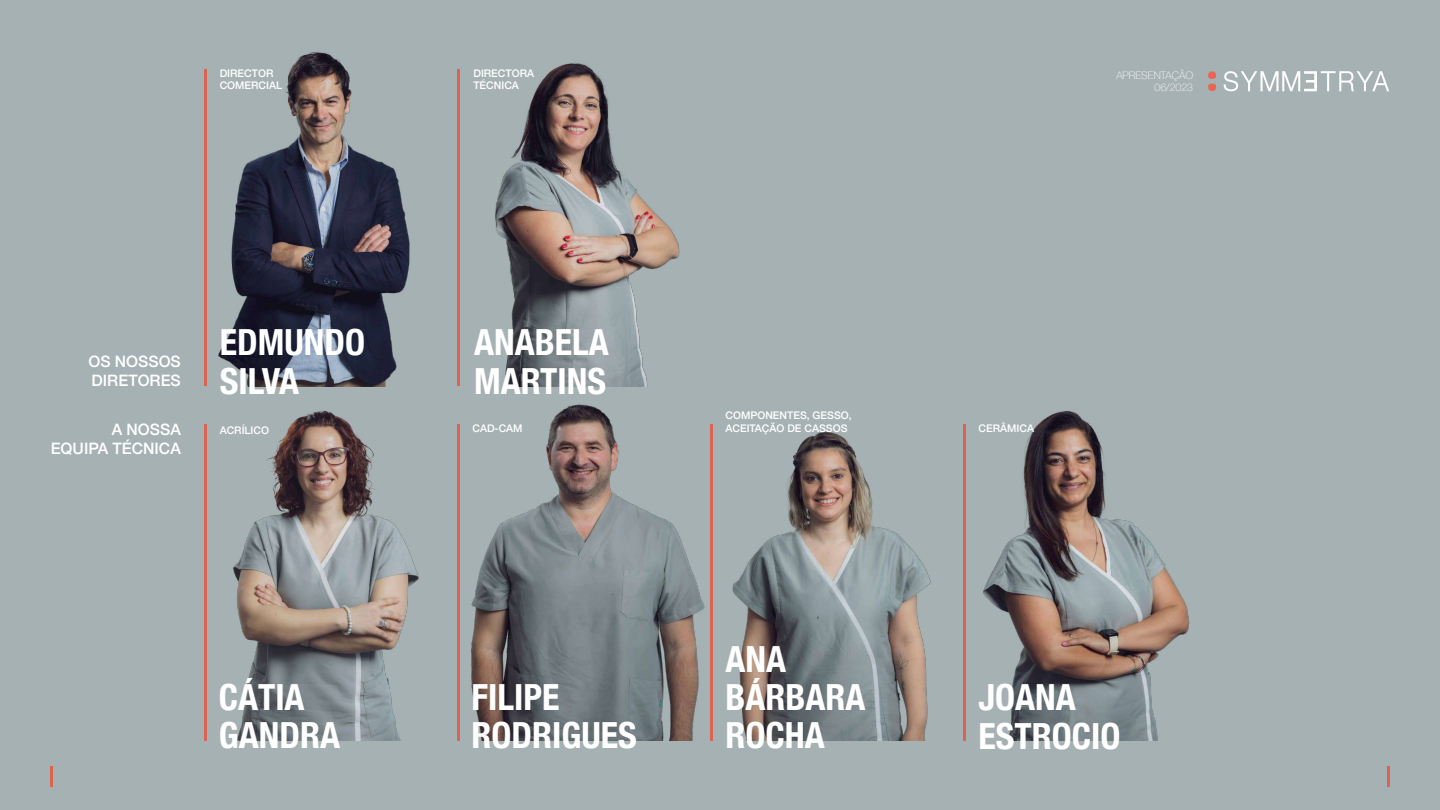
<style>
.page{position:relative;width:1440px;height:810px;background:#a6b1b3}
.page>*{position:absolute;margin:0;border:0;box-sizing:border-box;transform-origin:0 0}
.t1{font:700 condensed 36px/38.2px "Helvetica Neue";color:#fff}
.t2{font:500 15.75px/18.9px "Helvetica Neue";color:#fff;text-align:right}
.t3{font:500 10.5px/12.6px "Helvetica Neue";color:#fff}
.t4{font:100 10.5px/12.6px "Helvetica Neue";color:#fff;text-align:right}
</style>
<div class="page">
<img style="left:204px;top:52px;width:206px;height:280px">
<img style="left:459px;top:63px;width:221px;height:280px">
<img style="left:983px;top:411px;width:207px;height:330px">
<img style="left:459px;top:343px;width:238px;height:398px">
<img style="left:697px;top:431px;width:234px;height:310px">
<img style="left:204px;top:332px;width:215px;height:409px">
<hr style="left:1387px;top:766px;width:2px;height:20px;background:#dc6453">
<hr style="left:51px;top:766px;width:2px;height:20px;background:#dc6453">
<hr style="left:963px;top:424px;width:3px;height:317px;background:#dc6453">
<hr style="left:710px;top:424px;width:3px;height:317px;background:#dc6453">
<hr style="left:457px;top:424px;width:2px;height:317px;background:#dc6453">
<hr style="left:205px;top:424px;width:2px;height:317px;background:#dc6453">
<hr style="left:457px;top:69px;width:2px;height:317px;background:#dc6453">
<hr style="left:205px;top:69px;width:2px;height:317px;background:#dc6453">
<svg style="left:1208px;top:71px;width:8px;height:20px"></svg>
<svg style="left:1224px;top:71px;width:165px;height:20px"></svg>
<p class="t3" style="left:220px;top:66px;width:64px">DIRECTOR<br>COMERCIAL</p>
<p class="t3" style="left:473px;top:66px;width:62px">DIRECTORA<br>TÉCNICA</p>
<p class="t4" style="left:1116px;top:68px;width:78px">APRESENTAÇÃO<br>06/2023</p>
<h2 class="t2" style="left:88px;top:351px;width:94px;text-align:left">OS NOSSOS<br>DIRETORES</h2>
<h2 class="t2" style="left:51px;top:419px;width:132px">A NOSSA<br>EQUIPA TÉCNICA</h2>
<h1 class="t1" style="left:220px;top:321px;width:147px">EDMUNDO<br>SILVA</h1>
<h1 class="t1" style="left:474px;top:321px;width:136px">ANABELA<br>MARTINS</h1>
<p class="t3" style="left:220px;top:423px;width:51px">ACRÍLICO</p>
<p class="t3" style="left:472px;top:421px;width:52px">CAD-CAM</p>
<p class="t3" style="left:726px;top:408px;width:128px">COMPONENTES, GESSO,<br>ACEITAÇÃO DE CASSOS</p>
<p class="t3" style="left:979px;top:421px;width:57px">CERÂMICA</p>
<h1 class="t1" style="left:219px;top:675px;width:123px">CÁTIA<br>GANDRA</h1>
<h1 class="t1" style="left:725px;top:637px;width:142px">ANA<br>BÁRBARA<br>ROCHA</h1>
<h1 class="t1" style="left:471px;top:675px;width:167px">FILIPE<br>RODRIGUES</h1>
<h1 class="t1" style="left:978px;top:676px;width:143px">JOANA<br>ESTROCIO</h1>
</div>
